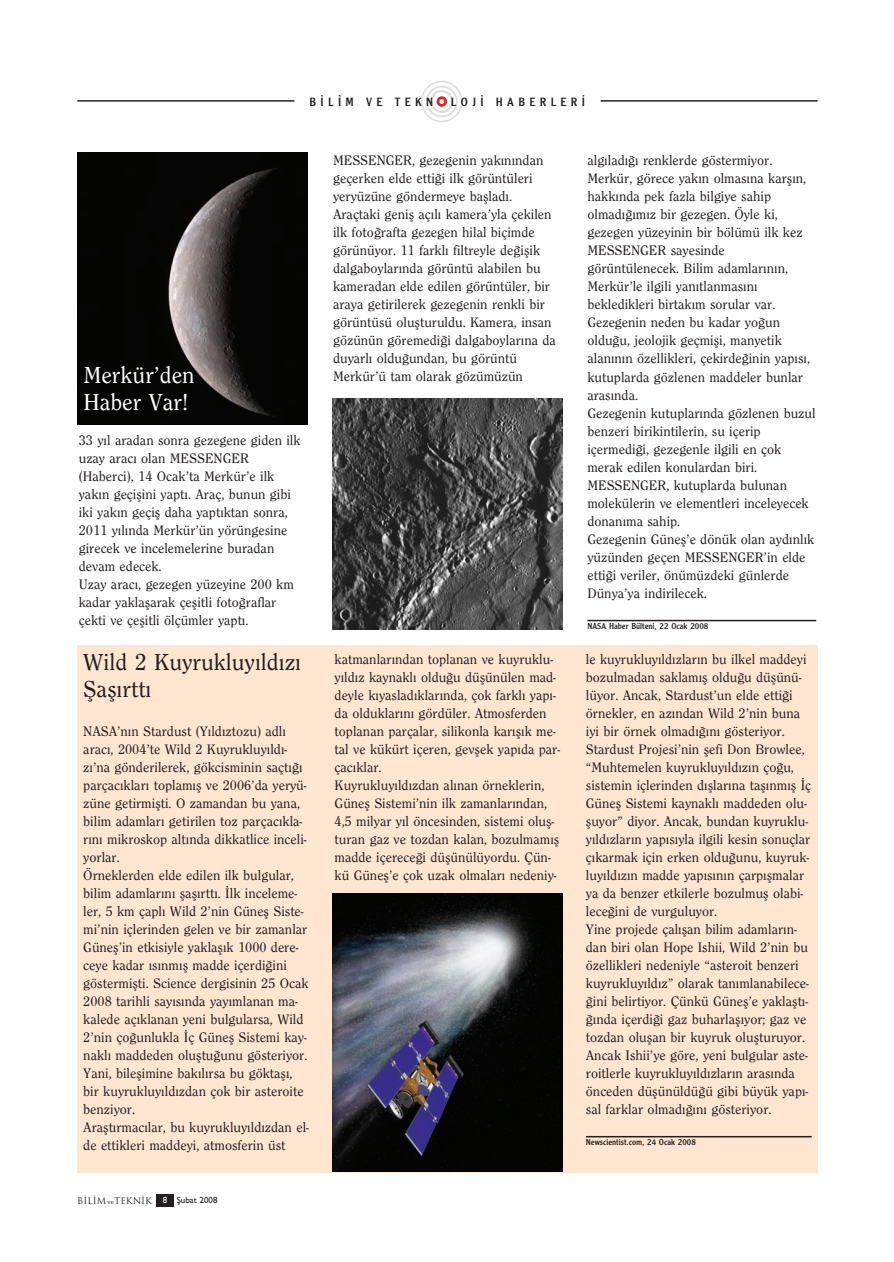
<style>
.page{position:relative;width:894px;height:1262px;background:#fff}
.page>*{position:absolute;margin:0;border:0;box-sizing:border-box;transform-origin:0 0}
.t1{font:500 24px/27px "Clearface";color:#231f20}
.t2{font:500 24px/27px "Clearface";color:#fff}
.t3{font:500 14.25px/18px "Clearface";color:#231f20}
.t4{font:12.45px "Clearface Gothic";letter-spacing:.35em;color:#231f20}
.t5{font:9px "Clearface Gothic";color:#231f20}
.t6{font:9px "Trajan";color:#231f20}
.s1{font-family:"Bookman Old Style";font-size:6px}
.s2{font-family:"Gill Sans";font-weight:500;color:#fff}
.s3{font-family:"Gill Sans";font-weight:500}
</style>
<div class="page">
<div style="left:430px;top:90px;width:23px;height:23px;border:2px solid #dcdddf;border-radius:50%"></div>
<div style="left:436px;top:96px;width:11px;height:11px;border:3px solid #ee1d23;border-radius:50%"></div>
<div style="left:426px;top:86px;width:31px;height:31px;border:2px solid #dcdddf;border-radius:50%"></div>
<div style="left:421px;top:81px;width:41px;height:41px;border:2px solid #dcdddf;border-radius:50%"></div>
<hr style="left:77px;top:100px;width:217px;height:2px;background:#231f20">
<hr style="left:600px;top:100px;width:217px;height:2px;background:#231f20">
<div style="left:157px;top:1194px;width:17px;height:12px;background:#231f20"></div>
<hr style="left:587px;top:620px;width:229px;height:1px;background:#231f20">
<img style="left:77px;top:152px;width:230px;height:272px">
<img style="left:333px;top:399px;width:229px;height:230px">
<div style="left:77px;top:645px;width:740px;height:527px;background:#fee6d1"></div>
<hr style="left:585px;top:1136px;width:226px;height:1px;background:#231f20">
<img style="left:332px;top:894px;width:230px;height:277px">
<p class="t4" style="left:309px;top:97px;width:125px">B‹L‹M VE TEKN</p>
<p class="t4" style="left:451px;top:97px;width:136px">LOJ‹ HABERLER‹</p>
<h1 class="t2" style="left:83px;top:363px;width:113px">Merkür’den<br>Haber Var!</h1>
<p class="t3" style="left:79px;top:432px;width:223px">33 y›l aradan sonra gezegene giden ilk uzay arac› olan MESSENGER (Haberci), 14 Ocak’ta Merkür’e ilk yak›n geçiflini yapt›. Araç, bunun gibi iki yak›n geçifl daha yapt›ktan sonra, 2011 y›l›nda Merkür’ün yörüngesine girecek ve incelemelerine buradan devam edecek.<br>Uzay arac›, gezegen yüzeyine 200 km kadar yaklaflarak çeflitli foto¤raflar çekti ve çeflitli ölçümler yapt›.</p>
<p class="t3" style="left:333px;top:153px;width:224px">MESSENGER, gezegenin yak›n›ndan geçerken elde etti¤i ilk görüntüleri yeryüzüne göndermeye bafllad›.<br>Araçtaki genifl aç›l› kamera’yla çekilen ilk foto¤rafta gezegen hilal biçimde görünüyor. 11 farkl› filtreyle de¤iflik dalgaboylar›nda görüntü alabilen bu kameradan elde edilen görüntüler, bir araya getirilerek gezegenin renkli bir görüntüsü oluflturuldu. Kamera, insan gözünün göremedi¤i dalgaboylar›na da duyarl› oldu¤undan, bu görüntü Merkür’ü tam olarak gözümüzün</p>
<p class="t3" style="left:587px;top:153px;width:230px">alg›lad›¤› renklerde göstermiyor.<br>Merkür, görece yak›n olmas›na karfl›n, hakk›nda pek fazla bilgiye sahip olmad›¤›m›z bir gezegen. Öyle ki, gezegen yüzeyinin bir bölümü ilk kez MESSENGER sayesinde görüntülenecek. Bilim adamlar›n›n, Merkür’le ilgili yan›tlanmas›n› bekledikleri birtak›m sorular var.<br>Gezegenin neden bu kadar yo¤un oldu¤u, jeolojik geçmifli, manyetik alan›n›n özellikleri, çekirde¤inin yap›s›, kutuplarda gözlenen maddeler bunlar aras›nda.<br>Gezegenin kutuplar›nda gözlenen buzul benzeri birikintilerin, su içerip içermedi¤i, gezegenle ilgili en çok merak edilen konulardan biri.<br>MESSENGER, kutuplarda bulunan molekülerin ve elementleri inceleyecek donan›ma sahip.<br>Gezegenin Günefl’e dönük olan ayd›nl›k yüzünden geçen MESSENGER’in elde etti¤i veriler, önümüzdeki günlerde Dünya’ya indirilecek.</p>
<p class="t5" style="left:587px;top:622px;width:122px">NASA Haber Bülteni, 22 Ocak 2008</p>
<h1 class="t1" style="left:83px;top:650px;width:219px">Wild 2 Kuyrukluy›ld›z› fiafl›rtt›</h1>
<p class="t3" style="left:83px;top:723px;width:227px">NASA’n›n Stardust (Y›ld›ztozu) adl› arac›, 2004’te Wild 2 Kuyrukluy›ld›- z›’na gönderilerek, gökcisminin saçt›¤› parçac›klar› toplam›fl ve 2006’da yeryü&shy;züne getirmiflti. O zamandan bu yana, bilim adamlar› getirilen toz parçac›kla&shy;r›n› mikroskop alt›nda dikkatlice inceli&shy;yorlar.<br>Örneklerden elde edilen ilk bulgular, bilim adamlar›n› flafl›rtt›. ‹lk inceleme&shy;ler, 5 km çapl› Wild 2’nin Günefl Siste&shy;mi’nin içlerinden gelen ve bir zamanlar Günefl’in etkisiyle yaklafl›k 1000 dere&shy;ceye kadar ›s›nm›fl madde içerdi¤ini göstermiflti. Science dergisinin 25 Ocak 2008 tarihli say›s›nda yay›mlanan ma&shy;kalede aç›klanan yeni bulgularsa, Wild 2’nin ço¤unlukla ‹ç Günefl Sistemi kay&shy;nakl› maddeden olufltu¤unu gösteriyor.<br>Yani, bileflimine bak›l›rsa bu göktafl›, bir kuyrukluy›ld›zdan çok bir asteroite benziyor.<br>Araflt›rmac›lar, bu kuyrukluy›ld›zdan el&shy;de ettikleri maddeyi, atmosferin üst</p>
<p class="t6" style="left:77px;top:1195px;width:142px">B‹L‹M <span class="s1">ve</span>TEKN‹K <span class="s2">8</span> <span class="s3">fiubat 2008</span></p>
<p class="t3" style="left:334px;top:651px;width:227px">katmanlar›ndan toplanan ve kuyruklu&shy;y›ld›z kaynakl› oldu¤u düflünülen mad&shy;deyle k›yaslad›klar›nda, çok farkl› yap›- da olduklar›n› gördüler. Atmosferden toplanan parçalar, silikonla kar›fl›k me&shy;tal ve kükürt içeren, gevflek yap›da par&shy;çac›klar.<br>Kuyrukluy›ld›zdan al›nan örneklerin, Günefl Sistemi’nin ilk zamanlar›ndan, 4,5 milyar y›l öncesinden, sistemi olufl&shy;turan gaz ve tozdan kalan, bozulmam›fl madde içerece¤i düflünülüyordu. Çün&shy;kü Günefl’e çok uzak olmalar› nedeniy-</p>
<p class="t3" style="left:585px;top:651px;width:227px">le kuyrukluy›ld›zlar›n bu ilkel maddeyi bozulmadan saklam›fl oldu¤u düflünü&shy;lüyor. Ancak, Stardust’un elde etti¤i örnekler, en az›ndan Wild 2’nin buna iyi bir örnek olmad›¤›n› gösteriyor.<br>Stardust Projesi’nin flefi Don Browlee, “Muhtemelen kuyrukluy›ld›z›n ço¤u, sistemin içlerinden d›fllar›na tafl›nm›fl ‹ç Günefl Sistemi kaynakl› maddeden olu&shy;fluyor” diyor. Ancak, bundan kuyruklu&shy;y›ld›zlar›n yap›s›yla ilgili kesin sonuçlar ç›karmak için erken oldu¤unu, kuyruk&shy;luy›ld›z›n madde yap›s›n›n çarp›flmalar ya da benzer etkilerle bozulmufl olabi&shy;lece¤ini de vurguluyor.<br>Yine projede çal›flan bilim adamlar›n&shy;dan biri olan Hope Ishii, Wild 2’nin bu özellikleri nedeniyle “asteroit benzeri kuyrukluy›ld›z” olarak tan›mlanabilece-¤ini belirtiyor. Çünkü Günefl’e yaklaflt›- ¤›nda içerdi¤i gaz buharlafl›yor; gaz ve tozdan oluflan bir kuyruk oluflturuyor.<br>Ancak Ishii’ye göre, yeni bulgular aste&shy;roitlerle kuyrukluy›ld›zlar›n aras›nda önceden düflünüldü¤ü gibi büyük yap›- sal farklar olmad›¤›n› gösteriyor.</p>
<p class="t5" style="left:585px;top:1138px;width:112px">Newscientist.com, 24 Ocak 2008</p>
</div>
